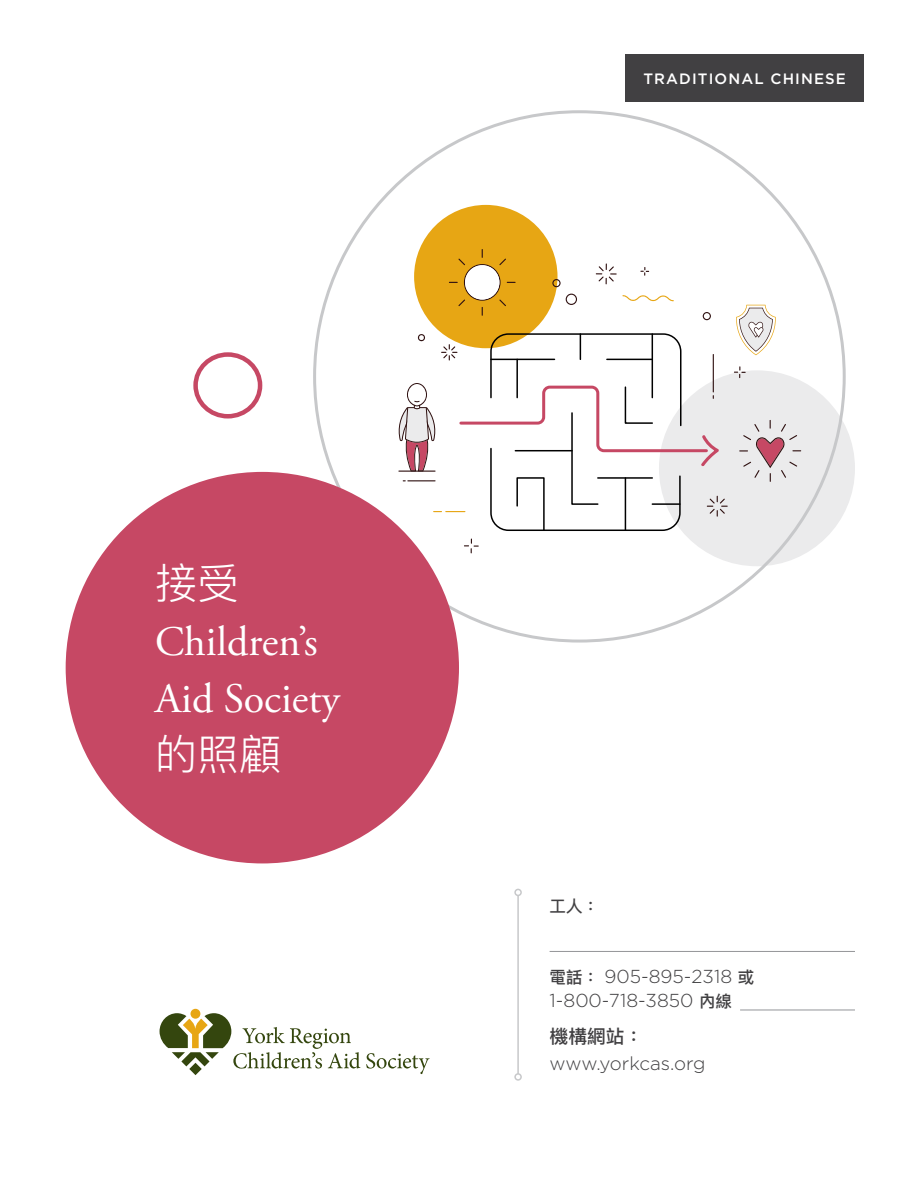
<style>
.page{position:relative;width:918px;height:1188px;background:#fff}
.page>*{position:absolute;margin:0;border:0;box-sizing:border-box;transform-origin:0 0}
.t1{font:42px/57px "Adobe Garamond Pro";color:#fff}
.t2{font:300 42px "Ping Fang HK";color:#fff}
.t3{font:300 18.75px/24px "Gotham";color:#414042}
.t4{font:500 18.75px "Ping Fang HK";color:#414042}
.t5{font:500 16.5px "Ping Fang HK";color:#414042}
.t6{font:500 15px "Gotham";letter-spacing:.075em;color:#fff}
.s1{font-family:"Ping Fang HK";font-weight:500;font-size:16.5px}
</style>
<div class="page">
<div style="left:659px;top:370px;width:196px;height:196px;background:#ebebec;border-radius:50%"></div>
<div style="left:414px;top:205px;width:144px;height:143px;background:#e7a614;border-radius:50%"></div>
<svg style="left:736px;top:305px;width:40px;height:50px"></svg>
<svg style="left:622px;top:295px;width:52px;height:6px"></svg>
<svg style="left:734px;top:366px;width:12px;height:12px"></svg>
<svg style="left:640px;top:267px;width:9px;height:9px"></svg>
<svg style="left:464px;top:539px;width:15px;height:14px"></svg>
<svg style="left:566px;top:294px;width:11px;height:11px"></svg>
<svg style="left:703px;top:312px;width:8px;height:8px"></svg>
<svg style="left:552px;top:279px;width:9px;height:8px"></svg>
<svg style="left:596px;top:263px;width:21px;height:21px"></svg>
<svg style="left:398px;top:333px;width:330px;height:198px"></svg>
<svg style="left:464px;top:264px;width:37px;height:37px"></svg>
<svg style="left:458px;top:259px;width:7px;height:6px"></svg>
<svg style="left:458px;top:300px;width:7px;height:6px"></svg>
<svg style="left:499px;top:300px;width:7px;height:6px"></svg>
<svg style="left:499px;top:259px;width:7px;height:6px"></svg>
<div style="left:465px;top:265px;width:34px;height:35px;background:#fff;border-radius:50%"></div>
<svg style="left:739px;top:420px;width:62px;height:62px"></svg>
<svg style="left:160px;top:1009px;width:200px;height:66px"></svg>
<svg style="left:366px;top:1053px;width:64px;height:21px"></svg>
<div style="left:625px;top:54px;width:239px;height:48px;background:#414042"></div>
<div style="left:66px;top:472px;width:393px;height:391px;background:#c64864;border-radius:50%"></div>
<div style="left:193px;top:352px;width:69px;height:67px;border:4px solid #c64864;border-radius:50%"></div>
<hr style="left:517px;top:895px;width:2px;height:179px;background:#c7c8ca">
<div style="left:514px;top:889px;width:8px;height:7px;border:2px solid #c7c8ca;border-radius:50%"></div>
<div style="left:514px;top:1073px;width:8px;height:8px;border:2px solid #c7c8ca;border-radius:50%"></div>
<hr style="left:550px;top:951px;width:305px;height:1px;background:#939598">
<hr style="left:740px;top:1010px;width:115px;height:1px;background:#939598">
<h1 class="t2" style="left:155px;top:557px;width:85px">接受</h1>
<h1 class="t1" style="left:155px;top:614px;width:186px">Children’s<br>Aid Society</h1>
<h1 class="t2" style="left:155px;top:728px;width:127px">的照顧</h1>
<p class="t6" style="left:643px;top:69px;width:204px">TRADITIONAL CHINESE</p>
<p class="t5" style="left:550px;top:896px;width:51px">工人：</p>
<p class="t3" style="left:550px;top:964px;width:206px"><span class="s1">電話：</span> 905-895-2318 <span class="s1">或<br></span>1-800-718-3850 <span class="s1">內線</span></p>
<p class="t4" style="left:550px;top:1025px;width:95px">機構網站：</p>
<p class="t3" style="left:550px;top:1051px;width:158px">www.yorkcas.org</p>
</div>
